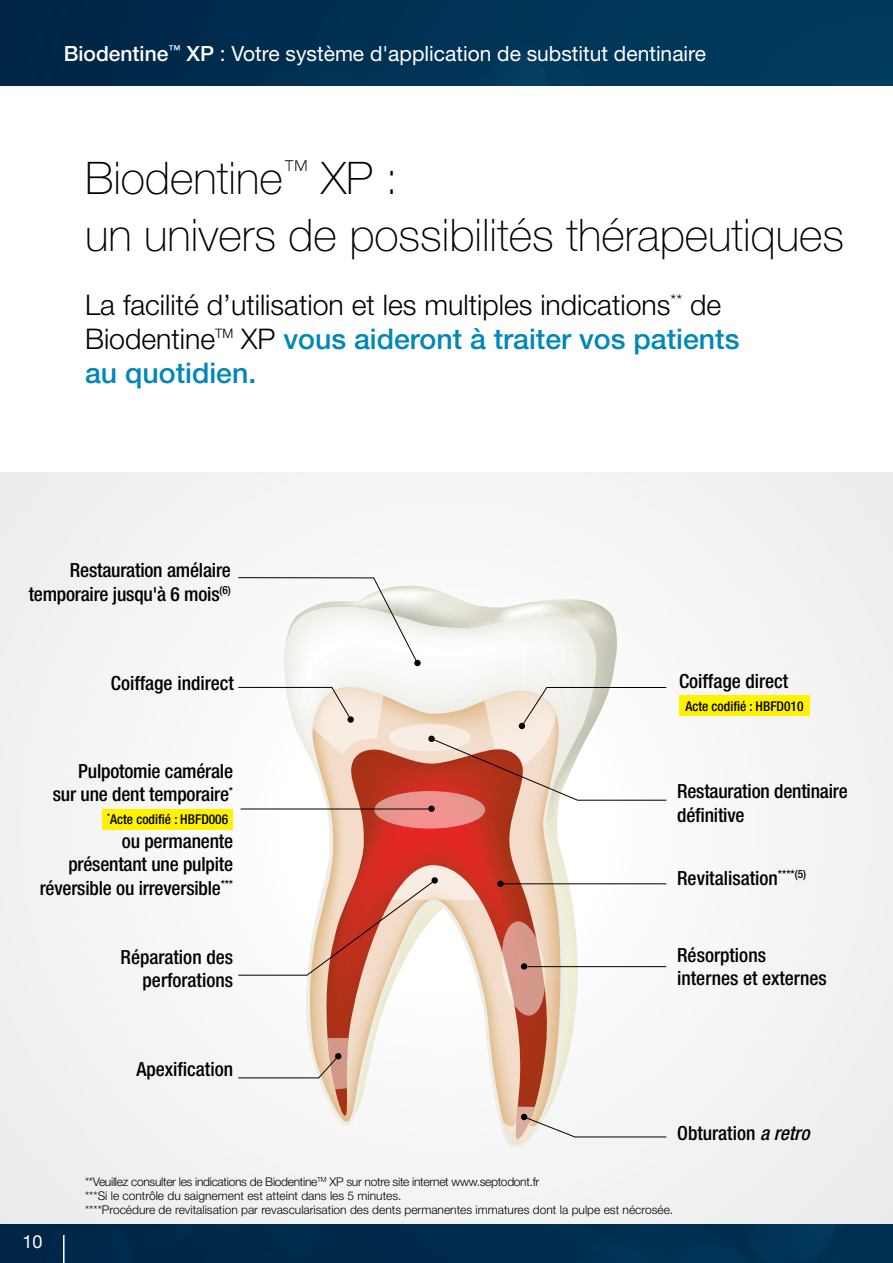
<style>
.page{position:relative;width:893px;height:1263px;background:#fff}
.page>*{position:absolute;margin:0;border:0;box-sizing:border-box;transform-origin:0 0}
.t1{font:100 45px/57px "Helvetica Neue LT Std";color:#000}
.t2{font:300 28.5px/34.2px "Helvetica Neue LT Std";color:#000}
.t3{font:21px "Helvetica Neue LT Std";color:#fff}
.t4{font:500 condensed 19.5px/23.4px "Helvetica Neue LT Std";letter-spacing:-.01em;color:#000;text-align:right}
.t5{font:18px "Helvetica Neue LT Std";color:#fff}
.t6{font:500 condensed 13.5px "Helvetica Neue LT Std";color:#000}
.t7{font:300 12px/14.4px "Helvetica Neue LT Std";color:#000}
.s1{font-weight:500}
.s2{font-weight:500;color:#0087b8}
.s3{font-style:italic}
</style>
<div class="page">
<div style="left:0;top:472px;width:892px;height:791px;background:#f3f4f4"></div>
<svg style="left:284px;top:586px;width:333px;height:460px"></svg>
<svg style="left:303px;top:807px;width:267px;height:340px"></svg>
<svg style="left:283px;top:607px;width:320px;height:200px"></svg>
<svg style="left:305px;top:687px;width:256px;height:457px"></svg>
<svg style="left:326px;top:749px;width:221px;height:391px"></svg>
<div style="left:389px;top:723px;width:82px;height:28px;background:#f8ede3;border-radius:50%"></div>
<div style="left:374px;top:791px;width:111px;height:37px;background:linear-gradient(to right,#e8938f,#ee9491);border-radius:50%"></div>
<img style="left:0;top:0;width:893px;height:85px">
<img style="left:0;top:1225px;width:893px;height:38px">
<div style="left:414px;top:660px;width:7px;height:6px;background:#000;border-radius:50%"></div>
<div style="left:428px;top:736px;width:7px;height:6px;background:#000;border-radius:50%"></div>
<div style="left:428px;top:805px;width:7px;height:7px;background:#000;border-radius:50%"></div>
<svg style="left:502px;top:921px;width:43px;height:95px;background:#d79c8e"></svg>
<div style="left:497px;top:881px;width:7px;height:6px;background:#000;border-radius:50%"></div>
<hr style="left:241px;top:809px;width:191px;height:1px;background:#000">
<svg style="left:238px;top:687px;width:145px;height:67px"></svg>
<svg style="left:238px;top:577px;width:180px;height:86px"></svg>
<svg style="left:238px;top:1038px;width:110px;height:51px"></svg>
<svg style="left:431px;top:687px;width:236px;height:114px"></svg>
<svg style="left:238px;top:865px;width:242px;height:111px"></svg>
<hr style="left:527px;top:966px;width:139px;height:1px;background:#000">
<hr style="left:500px;top:883px;width:166px;height:1px;background:#000">
<svg style="left:503px;top:1106px;width:164px;height:38px"></svg>
<hr style="left:63px;top:1235px;width:2px;height:28px;background:#fff">
<div style="left:679px;top:695px;width:131px;height:21px;background:#fff200"></div>
<div style="left:102px;top:809px;width:131px;height:20px;background:#fff200"></div>
<p class="t3" style="left:64px;top:41px;width:644px"><span class="s1">Biodentine</span><sup>™</sup> <span class="s1">XP</span> : Votre système d'application de substitut dentinaire</p>
<h1 class="t1" style="left:85px;top:149px;width:760px">Biodentine<sup>™</sup> XP :<br>un univers de possibilités thérapeutiques</h1>
<h2 class="t2" style="left:85px;top:287px;width:656px">La facilité d’utilisation et les multiples indications<sup>**</sup> de<br>Biodentine<sup>TM</sup> XP <span class="s2">vous aideront à traiter vos patients au quotidien.</span></h2>
<p class="t4" style="left:29px;top:558px;width:204px">Restauration amélaire temporaire jusqu'à 6 mois<sup>(6)</sup></p>
<p class="t4" style="left:111px;top:671px;width:124px">Coiffage indirect</p>
<p class="t4" style="left:53px;top:759px;width:182px">Pulpotomie camérale sur une dent temporaire<sup>*</sup></p>
<p class="t4" style="left:40px;top:829px;width:195px">ou permanente présentant une pulpite réversible ou irreversible<sup>***</sup></p>
<p class="t6" style="left:107px;top:811px;width:123px"><sup>*</sup>Acte codifié : HBFD006</p>
<p class="t4" style="left:121px;top:945px;width:114px">Réparation des perforations</p>
<p class="t4" style="left:136px;top:1057px;width:98px">Apexification</p>
<p class="t4" style="left:679px;top:669px;width:111px">Coiffage direct</p>
<p class="t6" style="left:685px;top:698px;width:120px">Acte codifié : HBFD010</p>
<p class="t4" style="left:677px;top:779px;width:172px;text-align:left">Restauration dentinaire définitive</p>
<p class="t4" style="left:677px;top:866px;width:130px">Revitalisation<sup>****(5)</sup></p>
<p class="t4" style="left:677px;top:943px;width:151px;text-align:left">Résorptions internes et externes</p>
<p class="t4" style="left:677px;top:1121px;width:139px">Obturation <span class="s3">aretro</span></p>
<p class="t5" style="left:23px;top:1231px;width:22px">10</p>
<p class="t7" style="left:85px;top:1174px;width:590px">**Veuillez consulter les indications de Biodentine<sup>TM</sup> XP sur notre site internet www.septodont.fr<br>***Si le contrôle du saignement est atteint dans les 5 minutes.<br>****Procédure de revitalisation par revascularisation des dents permanentes immatures dont la pulpe est nécrosée.</p>
</div>
